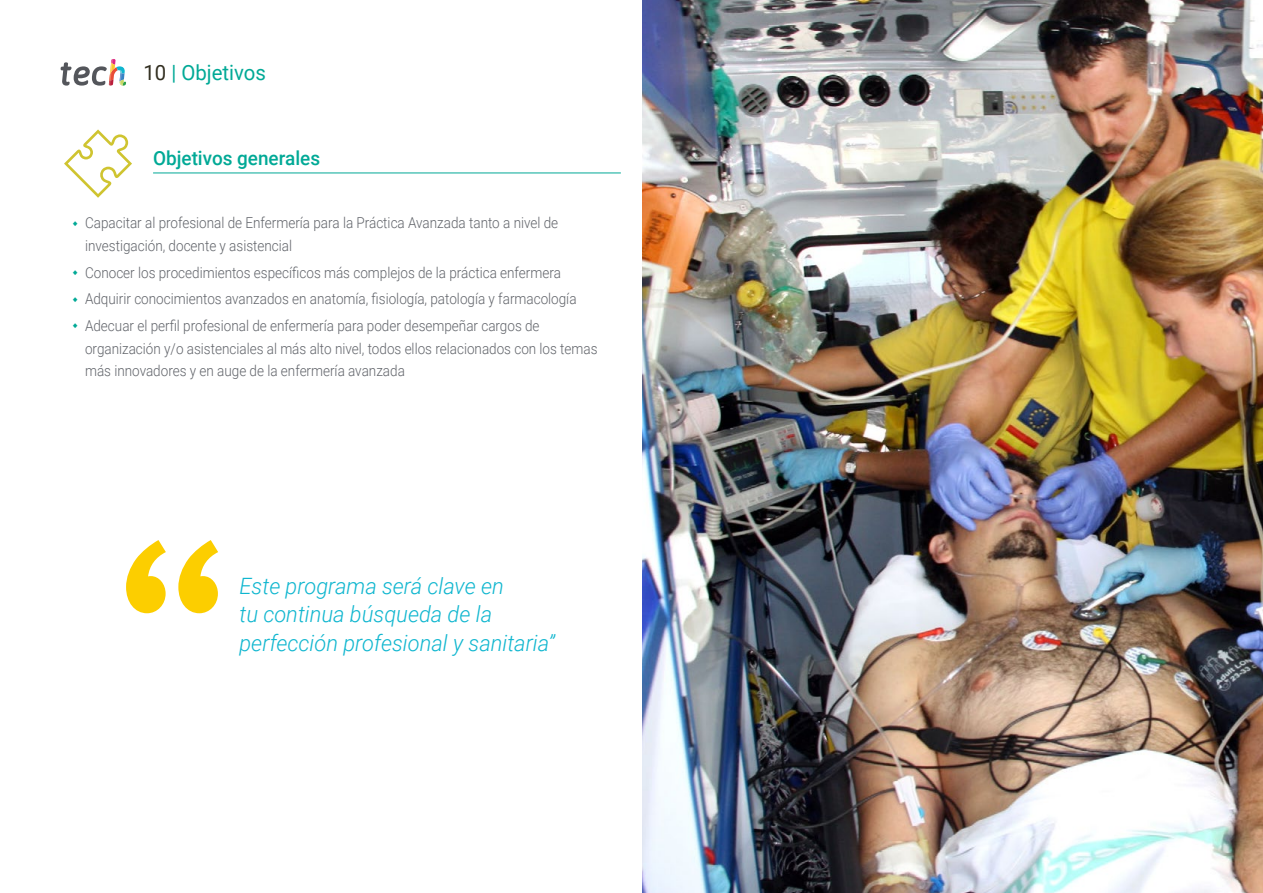
<style>
.page{position:relative;width:1263px;height:893px;background:#fff}
.page>*{position:absolute;margin:0;border:0;box-sizing:border-box;transform-origin:0 0}
.t1{font:italic 300 22.5px/28.5px "Roboto";color:#0fb6cf}
.t2{font:21px "Roboto";color:#00a996}
.t3{font:500 19.5px "Roboto";color:#00a996}
.t4{font:300 15px/22.5px "Roboto";color:#61646a;scale:.9 1}
.s1{color:#312e20}
</style>
<div class="page">
<img style="left:642px;top:0;width:621px;height:893px">
<svg style="left:61px;top:59px;width:65px;height:27px"></svg>
<hr style="left:153px;top:173px;width:468px;height:1px;background:#00a996">
<svg style="left:64px;top:129px;width:68px;height:69px"></svg>
<svg style="left:126px;top:540px;width:92px;height:73px"></svg>
<h2 class="t2" style="left:144px;top:57px;width:124px"><span class="s1">10</span> | Objetivos</h2>
<h3 class="t3" style="left:153px;top:144px;width:169px">Objetivos generales</h3>
<p class="t4" style="left:85px;top:211px;width:527px">Capacitar al profesional de Enfermería para la Práctica Avanzada tanto a nivel de investigación, docente y asistencial</p>
<p class="t4" style="left:85px;top:258px;width:548px;line-height:26.7px">Conocer los procedimientos específicos más complejos de la práctica enfermera<br>Adquirir conocimientos avanzados en anatomía, fisiología, patología y farmacología<br>Adecuar el perfil profesional de enfermería para poder desempeñar cargos de</p>
<p class="t4" style="left:85px;top:336px;width:571px">organización y/o asistenciales al más alto nivel, todos ellos relacionados con los temas más innovadores y en auge de la enfermería avanzada</p>
<h1 class="t1" style="left:239px;top:570px;width:317px">Este programa será clave en<br>tu continua búsqueda de la perfección profesional y sanitaria”</h1>
</div>
